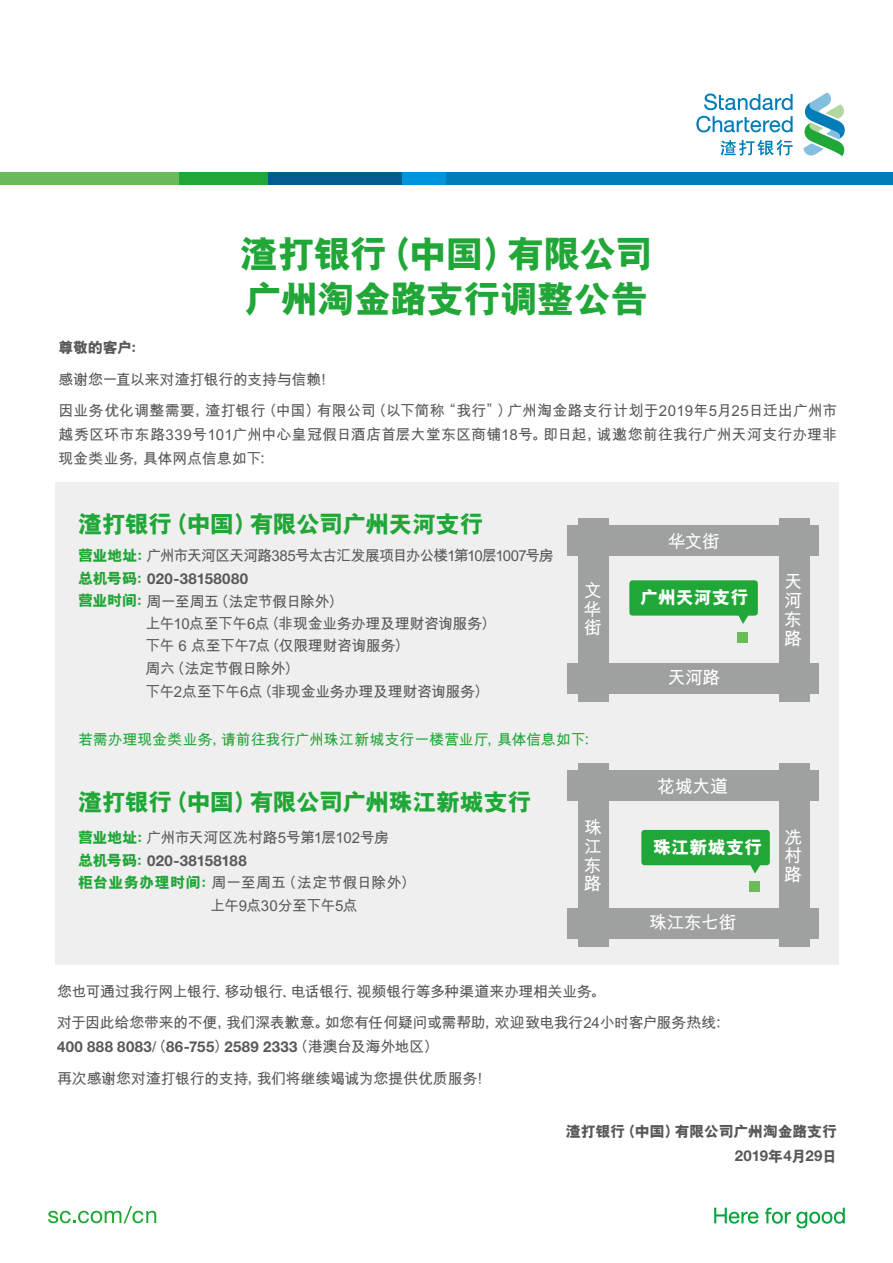
<style>
.page{position:relative;width:893px;height:1263px;background:#fff}
.page>*{position:absolute;margin:0;border:0;box-sizing:border-box;transform-origin:0 0}
.t1{font:800 37.5px/45px "M Hei PRC";letter-spacing:-.03em;color:#20a737}
.t2{font:800 24px "M Hei PRC";letter-spacing:-.025em;color:#20a737}
.t3{font:700 18px/18.8px "M Hei PRC";letter-spacing:-.03em;color:#fff;text-align:justify}
.t4{font:800 18px "M Hei PRC";letter-spacing:.01em;color:#fff}
.t5{font:700 15px/22.5px "M Hei PRC";letter-spacing:-.025em;color:#595757}
.t6{font:700 15px "Helvetica Neue LT Pro";letter-spacing:.03em;color:#595757}
.t7{font:700 15px/31.5px "M Hei PRC";letter-spacing:-.005em;color:#595757}
.t8{font:700 15px/24px "M Hei PRC";letter-spacing:.005em;color:#595757}
.t9{font:700 15px "M Hei PRC";letter-spacing:-.07em;color:#595757}
.t10{font:700 15px "M Hei PRC";letter-spacing:-.005em;color:#20a737}
.t11{font:800 15px "M Hei PRC";letter-spacing:-.02em;color:#595757}
.s1{font-weight:800;color:#20a737}
.s2{font-family:"M Hei PRC";font-weight:800;color:#20a737}
.s3{font-family:"M Hei PRC"}
.s4{font-family:"M Hei PRC";font-weight:800}
</style>
<div class="page">
<div style="left:268px;top:172px;width:134px;height:13px;background:#005d8e"></div>
<div style="left:179px;top:172px;width:89px;height:13px;background:#20a737"></div>
<div style="left:402px;top:172px;width:44px;height:13px;background:#0095db"></div>
<div style="left:0;top:172px;width:179px;height:13px;background:#6cbb5a"></div>
<div style="left:446px;top:172px;width:447px;height:13px;background:#007db8"></div>
<svg style="left:765px;top:1208px;width:80px;height:20px"></svg>
<svg style="left:714px;top:1208px;width:45px;height:15px"></svg>
<svg style="left:48px;top:1206px;width:108px;height:17px"></svg>
<svg style="left:803px;top:92px;width:42px;height:64px"></svg>
<svg style="left:721px;top:140px;width:72px;height:16px"></svg>
<svg style="left:704px;top:94px;width:89px;height:16px"></svg>
<svg style="left:696px;top:116px;width:97px;height:16px"></svg>
<div style="left:56px;top:482px;width:782px;height:483px;background:#efefef"></div>
<div style="left:737px;top:632px;width:11px;height:11px;background:#6cbb5a"></div>
<div style="left:578px;top:518px;width:31px;height:184px;background:#9fa0a0"></div>
<div style="left:568px;top:525px;width:251px;height:30px;background:#9fa0a0"></div>
<div style="left:568px;top:663px;width:251px;height:30px;background:#9fa0a0"></div>
<svg style="left:629px;top:580px;width:129px;height:44px"></svg>
<div style="left:779px;top:518px;width:30px;height:184px;background:#9fa0a0"></div>
<div style="left:749px;top:881px;width:11px;height:11px;background:#6cbb5a"></div>
<div style="left:578px;top:763px;width:31px;height:184px;background:#9fa0a0"></div>
<div style="left:568px;top:770px;width:251px;height:30px;background:#9fa0a0"></div>
<div style="left:568px;top:908px;width:251px;height:30px;background:#9fa0a0"></div>
<svg style="left:641px;top:829px;width:129px;height:45px"></svg>
<div style="left:779px;top:763px;width:30px;height:184px;background:#9fa0a0"></div>
<h1 class="t1" style="left:240px;top:233px;width:414px">渣打银行（中国）有限公司广州淘金路支行调整公告</h1>
<p class="t11" style="left:58px;top:339px;width:89px">尊敬的客户：</p>
<p class="t7" style="left:58px;top:364px;width:780px">感谢您一直以来对渣打银行的支持与信赖！<br>因业务优化调整需要，渣打银行（中国）有限公司（以下简称“我行”）广州淘金路支行计划于2019年5月25日迁出广州市</p>
<p class="t8" style="left:58px;top:423px;width:780px">越秀区环市东路339号101广州中心皇冠假日酒店首层大堂东区商铺18号。即日起，诚邀您前往我行广州天河支行办理非现金类业务，具体网点信息如下：</p>
<h2 class="t2" style="left:78px;top:511px;width:407px">渣打银行（中国）有限公司广州天河支行</h2>
<p class="t9" style="left:78px;top:548px;width:477px"><span class="s1">营业地址：</span>广州市天河区天河路385号太古汇发展项目办公楼1第10层1007号房</p>
<p class="t6" style="left:78px;top:569px;width:172px"><span class="s2">总机号码：</span>020-38158080</p>
<p class="t5" style="left:146px;top:590px;width:352px;text-indent:-68px"><span class="s1">营业时间：</span>周一至周五（法定节假日除外）<br>上午10点至下午6点（非现金业务办理及理财咨询服务）下午 6 点至下午7点（仅限理财咨询服务）<br>周六（法定节假日除外）<br>下午2点至下午6点（非现金业务办理及理财咨询服务）</p>
<p class="t3" style="left:668px;top:532px;width:53px">华文街</p>
<p class="t3" style="left:584px;top:581px;width:19px">文</p>
<p class="t4" style="left:640px;top:587px;width:110px">广州天河支行</p>
<p class="t3" style="left:584px;top:600px;width:19px">华街</p>
<p class="t3" style="left:667px;top:668px;width:55px">天河路</p>
<p class="t10" style="left:78px;top:731px;width:523px">若需办理现金类业务，请前往我行广州珠江新城支行一楼营业厅，具体信息如下：</p>
<p class="t3" style="left:784px;top:573px;width:19px">天河东路</p>
<h2 class="t2" style="left:78px;top:789px;width:455px">渣打银行（中国）有限公司广州珠江新城支行</h2>
<p class="t5" style="left:78px;top:827px;width:313px"><span class="s1">营业地址：</span>广州市天河区冼村路5号第1层102号房</p>
<p class="t6" style="left:78px;top:851px;width:170px"><span class="s2">总机号码：</span>020-38158188</p>
<p class="t5" style="left:210px;top:872px;width:207px;text-indent:-132px"><span class="s1">柜台业务办理时间：</span>周一至周五（法定节假日除外）上午9点30分至下午5点</p>
<p class="t3" style="left:657px;top:777px;width:73px">花城大道</p>
<p class="t3" style="left:584px;top:818px;width:19px">珠江东路</p>
<p class="t3" style="left:784px;top:828px;width:19px">冼村路</p>
<p class="t4" style="left:653px;top:837px;width:111px">珠江新城支行</p>
<p class="t3" style="left:649px;top:913px;width:89px">珠江东七街</p>
<p class="t5" style="left:57px;top:976px;width:675px;line-height:31.5px">您也可通过我行网上银行、移动银行、电话银行、视频银行等多种渠道来办理相关业务。<br>对于因此给您带来的不便，我们深表歉意。如您有任何疑问或需帮助，欢迎致电我行24小时客户服务热线：</p>
<p class="t6" style="left:57px;top:1037px;width:383px">400 888 8083<span class="s3">/（</span>86-755<span class="s3">）</span>2589 2333<span class="s3">（港澳台及海外地区）</span></p>
<p class="t5" style="left:57px;top:1067px;width:436px">再次感谢您对渣打银行的支持，我们将继续竭诚为您提供优质服务！</p>
<p class="t11" style="left:566px;top:1123px;width:273px">渣打银行（中国）有限公司广州淘金路支行</p>
<p class="t6" style="left:735px;top:1146px;width:104px">2019<span class="s4">年</span>4<span class="s4">月</span>29<span class="s4">日</span></p>
</div>
